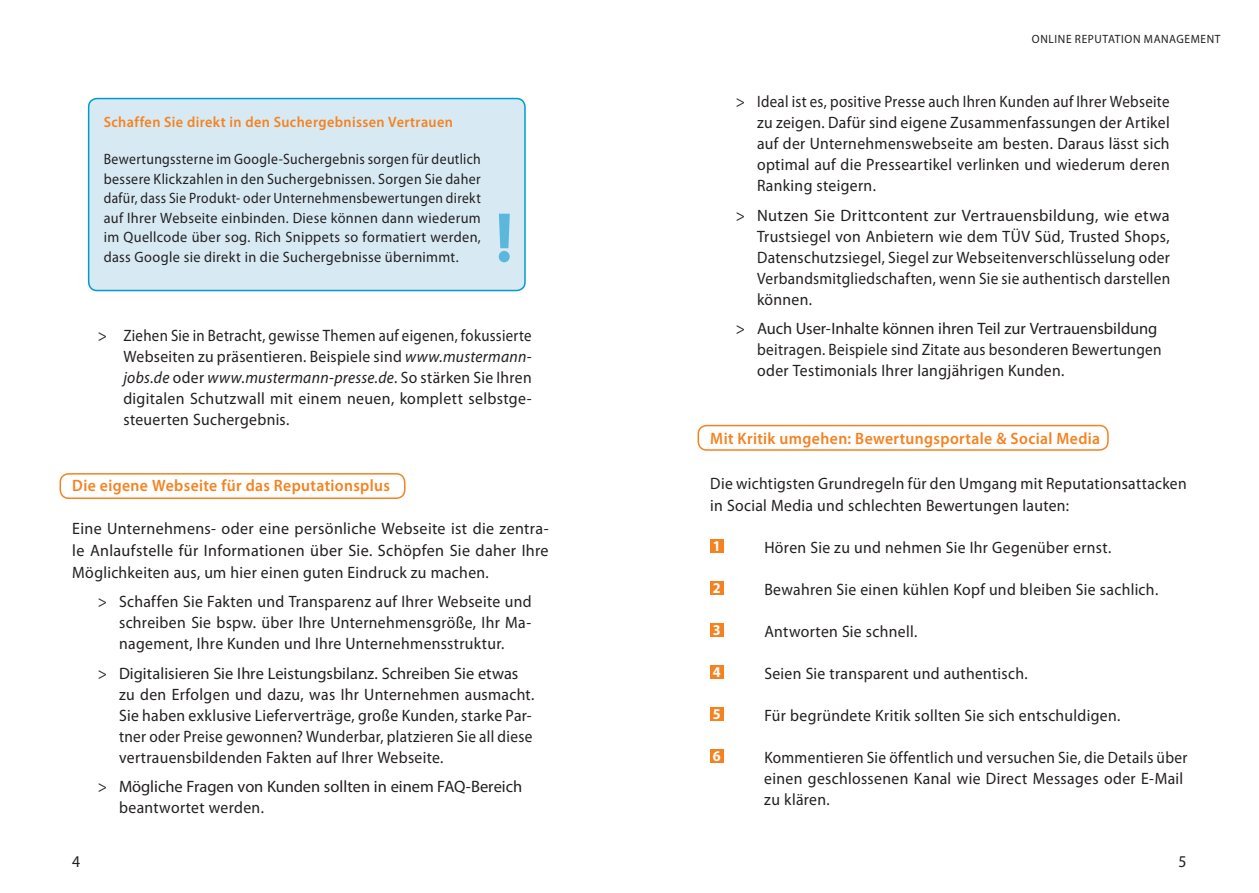
<style>
.page{position:relative;width:1259px;height:893px;background:#fff}
.page>*{position:absolute;margin:0;border:0;box-sizing:border-box;transform-origin:0 0}
.Fließtext{font:16.5px/21px "Myriad Pro";letter-spacing:.02em;color:#231f20;text-align:justify;scale:.95 1}
.Fließtext-2{font:16.5px/21.8px "Myriad Pro";letter-spacing:.02em;color:#231f20;text-align:justify}
.Fließtext-3{font:16.5px/22.5px "Myriad Pro";letter-spacing:.02em;color:#231f20;scale:.94 1}
.Headline_zu_Fliesste{font:600 16.5px "Myriad Pro";letter-spacing:.025em;color:#f58220;scale:.95 1}
.Fließtext-4{font:16.5px/21px "Myriad Pro";color:#231f20;scale:.95 1}
.Fließtext-5{font:16.5px "Myriad Pro";letter-spacing:.02em;color:#231f20;scale:.93 1}
.Infobox_Fließtext{font:15px/19.5px "Myriad Pro";letter-spacing:.025em;color:#231f20;text-align:justify;scale:.92 1}
.Infobox_Fließtext-2{font:600 15px "Myriad Pro";letter-spacing:.025em;color:#f58220;scale:.95 1}
.Nummer_im_Kästchen{font:700 15px "Myriad Pro";color:#fff;scale:.95 1}
.Leitfadenthema_recht{font:12px "Myriad Pro";letter-spacing:.055em;color:#231f20;scale:.95 1}
.s1{font-style:italic}
</style>
<div class="page">
<div style="left:710px;top:540px;width:13px;height:13px;background:#f58220"></div>
<div style="left:710px;top:582px;width:13px;height:13px;background:#f58220"></div>
<div style="left:710px;top:624px;width:13px;height:13px;background:#f58220"></div>
<div style="left:710px;top:666px;width:13px;height:13px;background:#f58220"></div>
<div style="left:710px;top:708px;width:13px;height:13px;background:#f58220"></div>
<div style="left:710px;top:750px;width:13px;height:13px;background:#f58220"></div>
<div style="left:89px;top:99px;width:436px;height:192px;background:#d7eaf4;border-radius:9px"></div>
<div style="left:88px;top:98px;width:438px;height:193px;border:2px solid #009bcd;border-radius:9px"></div>
<svg style="left:499px;top:214px;width:11px;height:48px"></svg>
<div style="left:60px;top:473px;width:345px;height:26px;border:2px solid #f58220;border-radius:9px"></div>
<div style="left:697px;top:425px;width:411px;height:26px;border:2px solid #f58220;border-radius:9px"></div>
<p class="Infobox_Fließtext-2" style="left:104px;top:112px;width:369px">Schaffen Sie direkt in den Suchergebnissen Vertrauen</p>
<p class="Infobox_Fließtext" style="left:104px;top:149px;width:411px">Bewertungssterne im Google-Suchergebnis sorgen für deutlich bessere Klickzahlen in den Suchergebnissen. Sorgen Sie daher dafür, dass Sie Produkt- oder Unternehmensbewertungen direkt auf Ihrer Webseite einbinden. Diese können dann wiederum im Quellcode über sog. Rich Snippets so formatiert werden, dass Google sie direkt in die Suchergebnisse übernimmt.</p>
<p class="Fließtext" style="left:123px;top:325px;width:431px;text-indent:-26px">&gt; Ziehen Sie in Betracht, gewisse Themen auf eigenen, fokussierte Webseiten zu präsentieren. Beispiele sind <span class="s1">www.mustermann&shy;jobs.de</span> oder <span class="s1">www.mustermann-presse.de</span>. So stärken Sie Ihren digitalen Schutzwall mit einem neuen, komplett selbstge&shy;steuerten Suchergebnis.</p>
<p class="Headline_zu_Fliesste" style="left:72px;top:475px;width:336px">Die eigene Webseite für das Reputationsplus</p>
<p class="Fließtext-2" style="left:72px;top:518px;width:478px">Eine Unternehmens- oder eine persönliche Webseite ist die zentra&shy;le Anlaufstelle für Informationen über Sie. Schöpfen Sie daher Ihre Möglichkeiten aus, um hier einen guten Eindruck zu machen.</p>
<p class="Fließtext" style="left:119px;top:591px;width:436px;text-indent:-21px">&gt; Schaffen Sie Fakten und Transparenz auf Ihrer Webseite und schreiben Sie bspw. über Ihre Unternehmensgröße, Ihr Ma&shy;nagement, Ihre Kunden und Ihre Unternehmensstruktur.</p>
<p class="Fließtext" style="left:119px;top:663px;width:439px;text-align:left;text-indent:-21px">&gt; Digitalisieren Sie Ihre Leistungsbilanz. Schreiben Sie etwas zu den Erfolgen und dazu, was Ihr Unternehmen ausmacht.<br>Sie haben exklusive Lieferverträge, große Kunden, starke Par&shy;tner oder Preise gewonnen? Wunderbar, platzieren Sie all diese vertrauensbildenden Fakten auf Ihrer Webseite.</p>
<p class="Fließtext-4" style="left:119px;top:776px;width:426px;text-indent:-21px">&gt; Mögliche Fragen von Kunden sollten in einem FAQ-Bereich beantwortet werden.</p>
<p class="Leitfadenthema_recht" style="left:1032px;top:32px;width:200px">ONLINE REPUTATION MANAGEMENT</p>
<p class="Fließtext" style="left:757px;top:91px;width:436px;text-indent:-21px">&gt; Ideal ist es, positive Presse auch Ihren Kunden auf Ihrer Webseite zu zeigen. Dafür sind eigene Zusammenfassungen der Artikel auf der Unternehmenswebseite am besten. Daraus lässt sich optimal auf die Presseartikel verlinken und wiederum deren Ranking steigern.</p>
<p class="Fließtext" style="left:757px;top:204px;width:436px;text-indent:-21px">&gt; Nutzen Sie Drittcontent zur Vertrauensbildung, wie etwa Trustsiegel von Anbietern wie dem TÜV Süd, Trusted Shops, Datenschutzsiegel, Siegel zur Webseitenverschlüsselung oder Verbandsmitgliedschaften, wenn Sie sie authentisch darstellen können.</p>
<p class="Fließtext" style="left:757px;top:318px;width:427px;text-align:left;text-indent:-21px">&gt; Auch User-Inhalte können ihren Teil zur Vertrauensbildung beitragen. Beispiele sind Zitate aus besonderen Bewertungen oder Testimonials Ihrer langjährigen Kunden.</p>
<p class="Headline_zu_Fliesste" style="left:710px;top:427px;width:412px">Mit Kritik umgehen: Bewertungsportale &amp; Social Media</p>
<p class="Fließtext-3" style="left:710px;top:471px;width:508px">Die wichtigsten Grundregeln für den Umgang mit Reputationsattacken in Social Media und schlechten Bewertungen lauten:</p>
<p class="Nummer_im_Kästchen" style="left:713px;top:536px;width:10px">1</p>
<p class="Fließtext" style="left:764px;top:537px;width:367px">Hören Sie zu und nehmen Sie Ihr Gegenüber ernst.</p>
<p class="Nummer_im_Kästchen" style="left:713px;top:578px;width:10px">2</p>
<p class="Fließtext" style="left:764px;top:579px;width:416px">Bewahren Sie einen kühlen Kopf und bleiben Sie sachlich.</p>
<p class="Nummer_im_Kästchen" style="left:713px;top:620px;width:10px">3</p>
<p class="Fließtext" style="left:764px;top:621px;width:163px">Antworten Sie schnell.</p>
<p class="Nummer_im_Kästchen" style="left:713px;top:662px;width:10px">4</p>
<p class="Fließtext" style="left:764px;top:663px;width:279px">Seien Sie transparent und authentisch.</p>
<p class="Nummer_im_Kästchen" style="left:713px;top:704px;width:10px">5</p>
<p class="Fließtext" style="left:764px;top:705px;width:376px">Für begründete Kritik sollten Sie sich entschuldigen.</p>
<p class="Nummer_im_Kästchen" style="left:713px;top:746px;width:10px">6</p>
<p class="Fließtext-5" style="left:764px;top:747px;width:456px">Kommentieren Sie öffentlich und versuchen Sie, die Details über</p>
<p class="Fließtext" style="left:764px;top:768px;width:442px">einen geschlossenen Kanal wie Direct Messages oder E-Mail zu klären.</p>
<p class="Fließtext" style="left:72px;top:851px;width:10px">4</p>
<p class="Fließtext" style="left:1178px;top:851px;width:10px">5</p>
</div>
